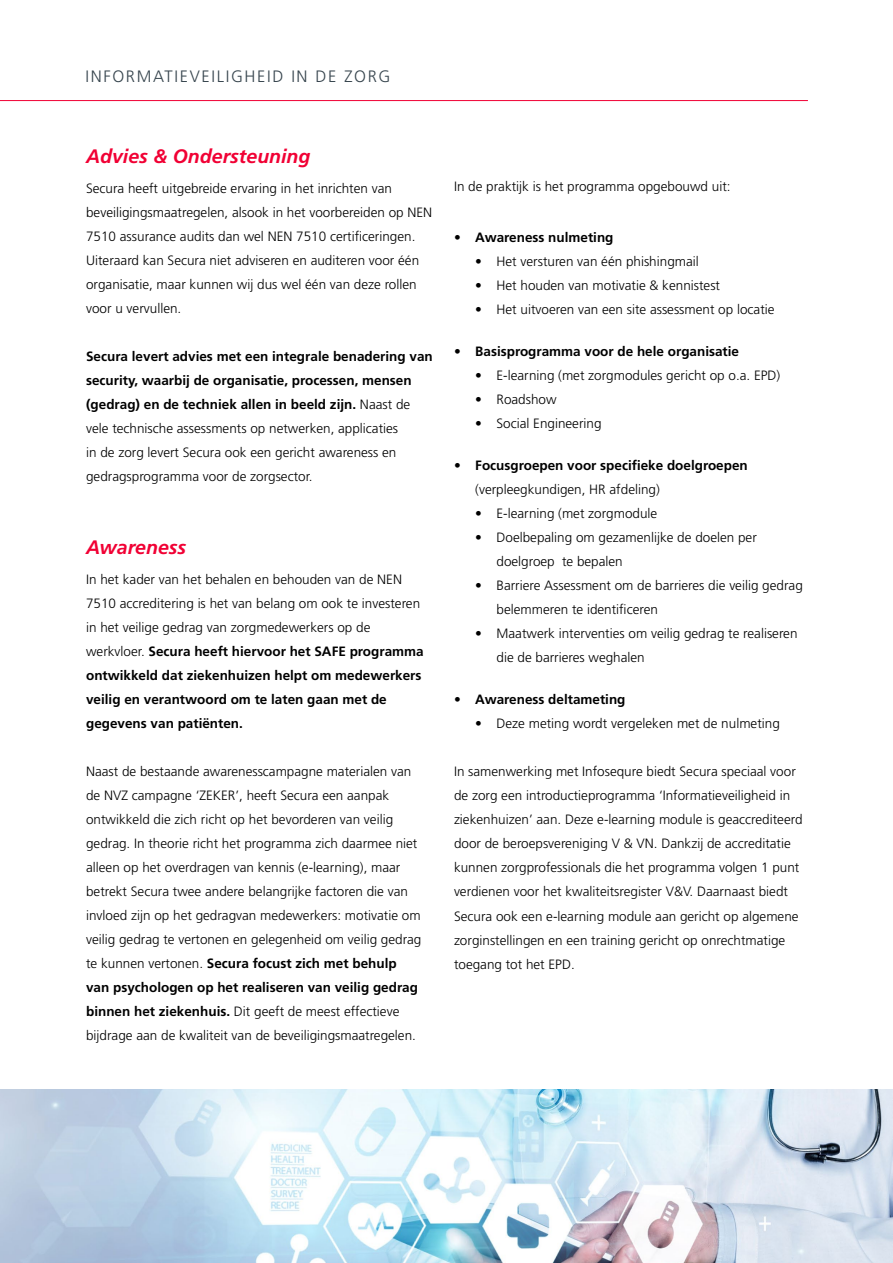
<style>
.page{position:relative;width:893px;height:1263px;background:#fff}
.page>*{position:absolute;margin:0;border:0;box-sizing:border-box;transform-origin:0 0}
.t1{font:italic 700 19.5px "Frutiger LT Std";color:#f10034}
.t2{font:300 16.5px "Frutiger LT Std";letter-spacing:.1em;color:#36444d}
.t3{font:300 13.5px/24px "Frutiger LT Std";color:#000}
.t4{font:700 13.5px "Frutiger LT Std";color:#000}
.s1{font-weight:700}
</style>
<div class="page">
<hr style="left:0;top:100px;width:808px;height:1px;background:#f10034">
<img style="left:0;top:1089px;width:892px;height:174px">
<p class="t2" style="left:85px;top:66px;width:307px">INFORMATIEVEILIGHEID IN DE ZORG</p>
<h1 class="t1" style="left:86px;top:145px;width:226px">Advies &amp; Ondersteuning</h1>
<p class="t3" style="left:86px;top:176px;width:348px">Secura heeft uitgebreide ervaring in het inrichten van beveiligingsmaatregelen, alsook in het voorbereiden op NEN 7510 assurance audits dan wel NEN 7510 certificeringen.<br>Uiteraard kan Secura niet adviseren en auditeren voor één organisatie, maar kunnen wij dus wel één van deze rollen voor u vervullen.</p>
<p class="t3" style="left:86px;top:344px;width:348px"><span class="s1">Secura levert advies met een integrale benadering van security, waarbij de organisatie, processen, mensen (gedrag) en de techniek allen in beeld zijn.</span> Naast de vele technische assessments op netwerken, applicaties<br>in de zorg levert Secura ook een gericht awareness en gedragsprogramma voor de zorgsector.</p>
<h1 class="t1" style="left:86px;top:536px;width:102px">Awareness</h1>
<p class="t3" style="left:86px;top:568px;width:339px">In het kader van het behalen en behouden van de NEN 7510 accreditering is het van belang om ook te investeren in het veilige gedrag van zorgmedewerkers op de werkvloer. <span class="s1">Secura heeft hiervoor het SAFE programma ontwikkeld dat ziekenhuizen helpt om medewerkers veilig en verantwoord om te laten gaan met de gegevens van patiënten.</span></p>
<p class="t3" style="left:86px;top:760px;width:337px">Naast de bestaande awarenesscampagne materialen van de NVZ campagne ‘ZEKER’, heeft Secura een aanpak ontwikkeld die zich richt op het bevorderen van veilig gedrag. In theorie richt het programma zich daarmee niet alleen op het overdragen van kennis (e-learning), maar betrekt Secura twee andere belangrijke factoren die van invloed zijn op het gedragvan medewerkers: motivatie om veilig gedrag te vertonen en gelegenheid om veilig gedrag te kunnen vertonen. <span class="s1">Secura focust zich met behulp van psychologen op het realiseren van veilig gedrag binnen het ziekenhuis.</span> Dit geeft de meest effectieve bijdrage aan de kwaliteit van de beveiligingsmaatregelen.</p>
<p class="t3" style="left:454px;top:175px;width:278px">In de praktijk is het programma opgebouwd uit:</p>
<p class="t4" style="left:454px;top:230px;width:161px">• Awareness nulmeting</p>
<p class="t3" style="left:475px;top:250px;width:225px">• Het versturen van één phishingmail</p>
<p class="t3" style="left:475px;top:274px;width:246px">• Het houden van motivatie &amp; kennistest</p>
<p class="t3" style="left:475px;top:298px;width:301px">• Het uitvoeren van een site assessment op locatie</p>
<p class="t4" style="left:454px;top:344px;width:287px">• Basisprogramma voor de hele organisatie</p>
<p class="t3" style="left:475px;top:364px;width:307px">• E-learning (met zorgmodules gericht op o.a. EPD)</p>
<p class="t3" style="left:475px;top:388px;width:83px">• Roadshow</p>
<p class="t3" style="left:475px;top:412px;width:128px">• Social Engineering</p>
<p class="t4" style="left:454px;top:458px;width:295px">• Focusgroepen voor specifieke doelgroepen</p>
<p class="t3" style="left:475px;top:478px;width:186px">(verpleegkundigen, HR afdeling)</p>
<p class="t3" style="left:475px;top:502px;width:184px">• E-learning (met zorgmodule</p>
<p class="t3" style="left:496px;top:526px;width:262px;text-indent:-21px">• Doelbepaling om gezamenlijke de doelen per doelgroep te bepalen</p>
<p class="t3" style="left:496px;top:574px;width:308px;text-indent:-21px">• Barriere Assessment om de barrieres die veilig gedrag belemmeren te identificeren</p>
<p class="t3" style="left:496px;top:622px;width:303px;text-indent:-21px">• Maatwerk interventies om veilig gedrag te realiseren die de barrieres weghalen</p>
<p class="t4" style="left:454px;top:692px;width:173px">• Awareness deltameting</p>
<p class="t3" style="left:475px;top:712px;width:306px">• Deze meting wordt vergeleken met de nulmeting</p>
<p class="t3" style="left:454px;top:760px;width:350px">In samenwerking met Infosequre biedt Secura speciaal voor de zorg een introductieprogramma ‘Informatieveiligheid in ziekenhuizen’ aan. Deze e-learning module is geaccrediteerd door de beroepsvereniging V &amp; VN. Dankzij de accreditatie kunnen zorgprofessionals die het programma volgen 1 punt verdienen voor het kwaliteitsregister V&amp;V. Daarnaast biedt Secura ook een e-learning module aan gericht op algemene zorginstellingen en een training gericht op onrechtmatige toegang tot het EPD.</p>
</div>
